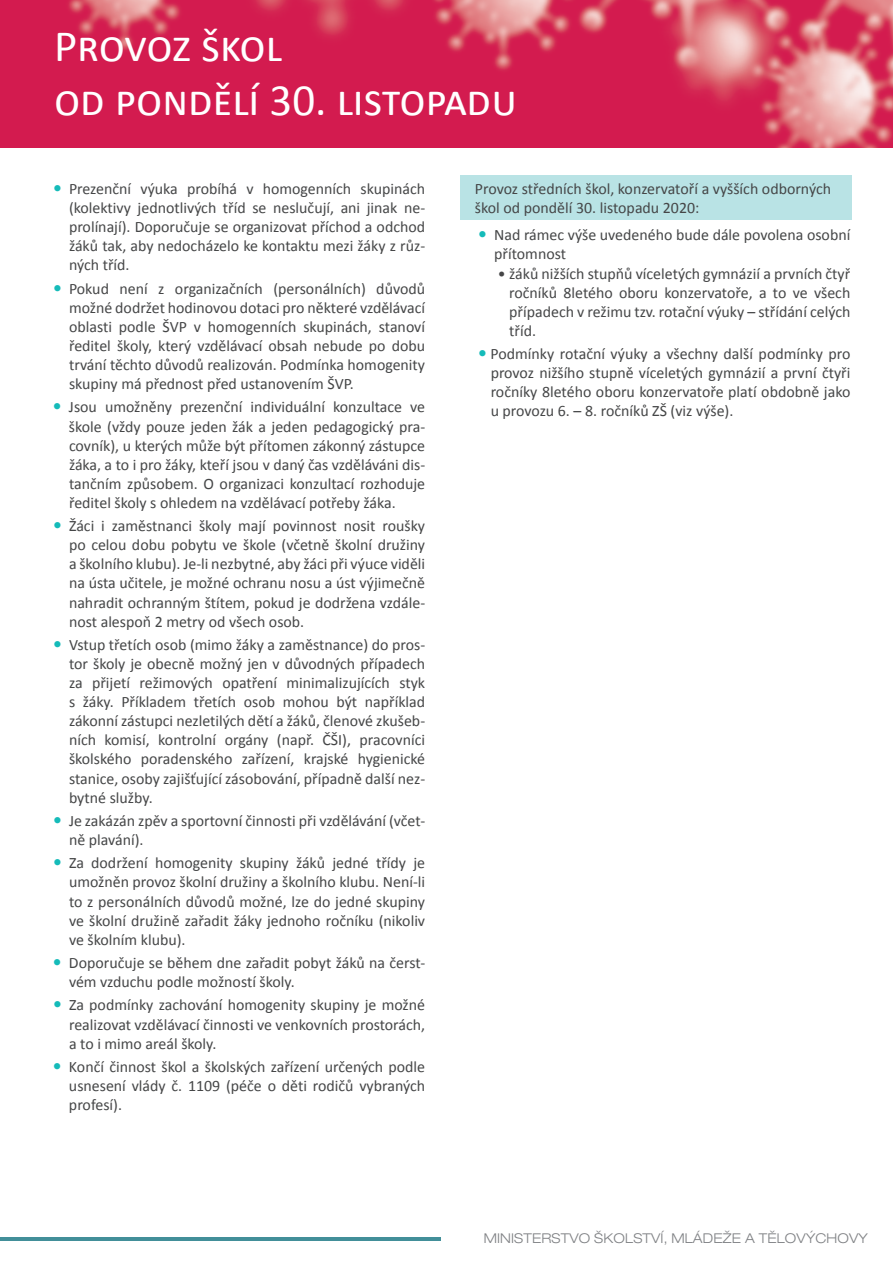
<style>
.page{position:relative;width:893px;height:1263px;background:#fff}
.page>*{position:absolute;margin:0;border:0;box-sizing:border-box;transform-origin:0 0}
.t1{font:45px/54px "Calibri";color:#fff}
.t2{font:15.9px/19px "Calibri";color:#454647;text-align:justify}
.t3{font:300 expanded 13.5px "Helvetica Neue LT Pro";letter-spacing:.01em;color:#808285}
</style>
<div class="page">
<div style="left:461px;top:175px;width:391px;height:45px;background:#b9e3e5"></div>
<img style="left:0;top:0;width:893px;height:148px">
<hr style="left:0;top:1237px;width:441px;height:3px;background:#428f99">
<h1 class="t1" style="left:54px;top:20px;width:464px">Provoz škol<br>od pondělí 30. listopadu</h1>
<p class="t2" style="left:69px;top:179px;width:358px">Prezenční výuka probíhá v homogenních skupinách (kolektivy jednotlivých tříd se neslučují, ani jinak ne&shy;prolínají). Doporučuje se organizovat příchod a odchod žáků tak, aby nedocházelo ke kontaktu mezi žáky z růz&shy;ných tříd.</p>
<p class="t2" style="left:69px;top:279px;width:358px">Pokud není z organizačních (personálních) důvodů možné dodržet hodinovou dotaci pro některé vzdělávací oblasti podle ŠVP v homogenních skupinách, stanoví ředitel školy, který vzdělávací obsah nebude po dobu trvání těchto důvodů realizován. Podmínka homogenity skupiny má přednost před ustanovením ŠVP.</p>
<p class="t2" style="left:69px;top:398px;width:358px">Jsou umožněny prezenční individuální konzultace ve škole (vždy pouze jeden žák a jeden pedagogický pra&shy;covník), u kterých může být přítomen zákonný zástupce žáka, a to i pro žáky, kteří jsou v daný čas vzděláváni dis&shy;tančním způsobem. O organizaci konzultací rozhoduje ředitel školy s ohledem na vzdělávací potřeby žáka.</p>
<p class="t2" style="left:69px;top:516px;width:358px">Žáci i zaměstnanci školy mají povinnost nosit roušky po celou dobu pobytu ve škole (včetně školní družiny a školního klubu). Je-li nezbytné, aby žáci při výuce viděli na ústa učitele, je možné ochranu nosu a úst výjimečně nahradit ochranným štítem, pokud je dodržena vzdále&shy;nost alespoň 2 metry od všech osob.</p>
<p class="t2" style="left:69px;top:635px;width:358px">Vstup třetích osob (mimo žáky a zaměstnance) do pros&shy;tor školy je obecně možný jen v důvodných případech za přijetí režimových opatření minimalizujících styk s žáky. Příkladem třetích osob mohou být například zákonní zástupci nezletilých dětí a žáků, členové zkušeb&shy;ních komisí, kontrolní orgány (např. ČŠI), pracovníci školského poradenského zařízení, krajské hygienické stanice, osoby zajišťující zásobování, případně další nez&shy;bytné služby.</p>
<p class="t2" style="left:69px;top:811px;width:358px">Je zakázán zpěv a sportovní činnosti při vzdělávání (včet&shy;ně plavání).</p>
<p class="t2" style="left:69px;top:854px;width:358px">Za dodržení homogenity skupiny žáků jedné třídy je umožněn provoz školní družiny a školního klubu. Není-li to z personálních důvodů možné, lze do jedné skupiny ve školní družině zařadit žáky jednoho ročníku (nikoliv ve školním klubu).</p>
<p class="t2" style="left:69px;top:953px;width:358px">Doporučuje se během dne zařadit pobyt žáků na čerst&shy;vém vzduchu podle možností školy.</p>
<p class="t2" style="left:69px;top:996px;width:358px">Za podmínky zachování homogenity skupiny je možné realizovat vzdělávací činnosti ve venkovních prostorách, a to i mimo areál školy.</p>
<p class="t2" style="left:69px;top:1057px;width:358px">Končí činnost škol a školských zařízení určených podle usnesení vlády č. 1109 (péče o děti rodičů vybraných profesí).</p>
<p class="t2" style="left:475px;top:179px;width:358px">Provoz středních škol, konzervatoří a vyšších odborných škol od pondělí 30. listopadu 2020:</p>
<p class="t2" style="left:494px;top:226px;width:358px">Nad rámec výše uvedeného bude dále povolena osobní přítomnost</p>
<p class="t2" style="left:509px;top:264px;width:343px;text-indent:-12px">• žáků nižších stupňů víceletých gymnázií a prvních čtyř ročníků 8letého oboru konzervatoře, a to ve všech případech v režimu tzv. rotační výuky – střídání celých tříd.</p>
<p class="t2" style="left:491px;top:344px;width:361px">Podmínky rotační výuky a všechny další podmínky pro provoz nižšího stupně víceletých gymnázií a první čtyři ročníky 8letého oboru konzervatoře platí obdobně jako u provozu 6. – 8. ročníků ZŠ (viz výše).</p>
<p class="t3" style="left:484px;top:1230px;width:385px">MINISTERSTVO ŠKOLSTVÍ, MLÁDEŽE A TĚLOVÝCHOVY</p>
</div>
